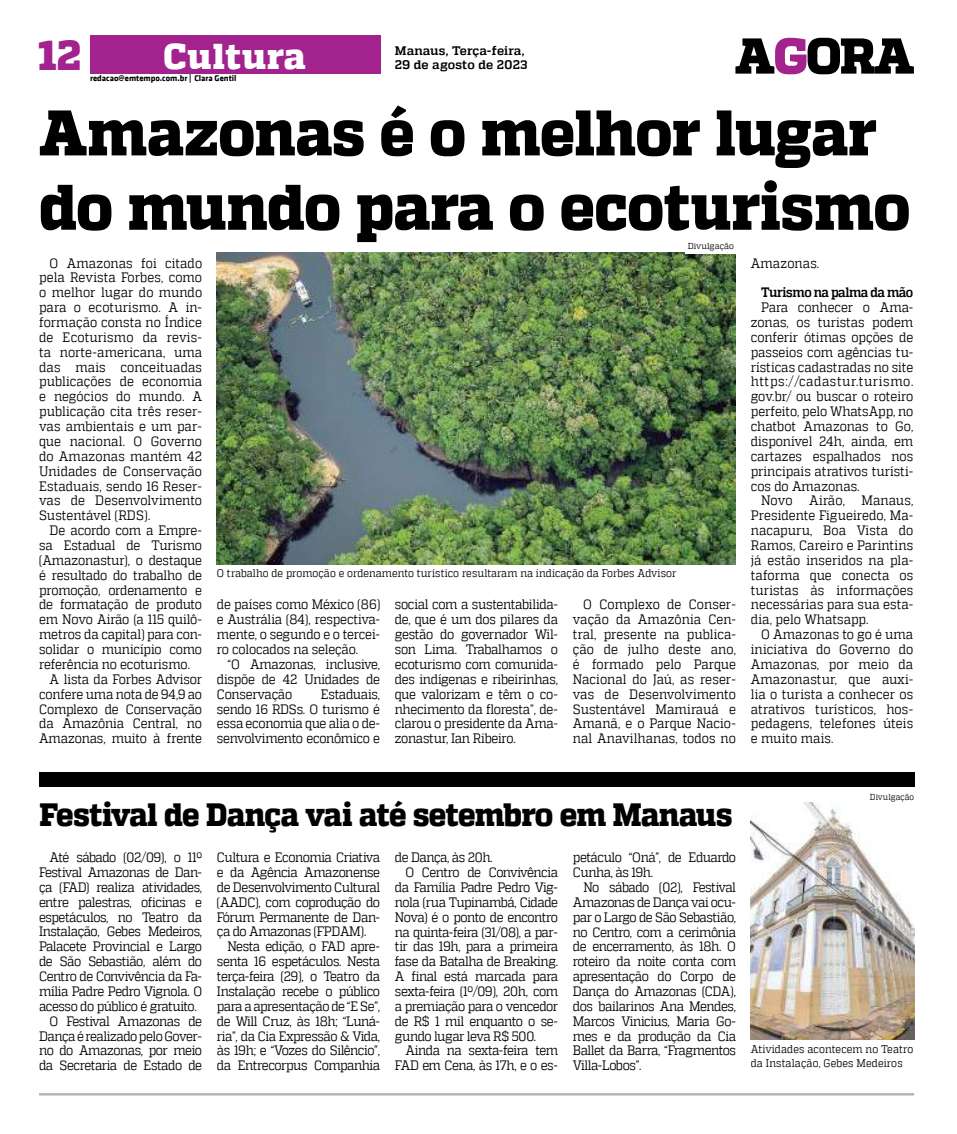
<style>
.page{position:relative;width:957px;height:1134px;background:#fff}
.page>*{position:absolute;margin:0;border:0;box-sizing:border-box;transform-origin:0 0}
.t1{font:800 64.25px/74.4px "MW Quadon";letter-spacing:-.015em;color:#000;scale:.94 1}
.t2{font:800 41.75px "MW Quadon";color:#a2228e}
.t3{font:800 35.75px "MW Quadon";letter-spacing:.015em;color:#fff}
.t4{font:800 32.25px "MW Quadon";letter-spacing:-.025em;color:#000;scale:.93 1}
.t5{font:13.62px/14.9px "MW Quadon";letter-spacing:-.025em;color:#000;text-align:justify;scale:.9 1}
.t6{font:13.62px "MW Quadon";letter-spacing:-.045em;color:#000;scale:.9 1}
.t7{font:700 13.62px "MW Quadon";letter-spacing:-.035em;color:#000;scale:.9 1}
.t8{font:13.62px "MW Quadon";letter-spacing:.005em;color:#000;scale:.9 1}
.t9{font:700 12.38px "MW Quadon";letter-spacing:.01em;color:#000}
.t10{font:11.12px/13.4px "MW Quadon";letter-spacing:.005em;color:#000;scale:.9 1}
.t11{font:700 8.62px "MW Klavika Bd";color:#000}
.t12{font:8.62px "MW Quadon";letter-spacing:.01em;color:#000;scale:.95 1}
.t13{font:8.62px "MW Quadon";letter-spacing:.01em;color:#000;scale:.9 1}
</style>
<div class="page">
<img style="left:751px;top:803px;width:163px;height:237px">
<hr style="left:39px;top:1093px;width:875px;height:2px;background:#b1b3b5">
<img style="left:217px;top:253px;width:518px;height:312px">
<div style="left:39px;top:772px;width:875px;height:15px;background:#000"></div>
<svg style="left:735px;top:38px;width:179px;height:36px"></svg>
<div style="left:90px;top:35px;width:290px;height:39px;background:#a2228e"></div>
<h2 class="t2" style="left:38px;top:30px;width:45px">12</h2>
<h3 class="t3" style="left:163px;top:36px;width:144px">Cultura</h3>
<p class="t11" style="left:90px;top:72px;width:148px">redacao@emtempo.com.br | Clara Gentil</p>
<p class="t9" style="left:395px;top:43px;width:131px">Manaus, Terça-feira,</p>
<p class="t9" style="left:395px;top:58px;width:134px">29 de agosto de 2023</p>
<h1 class="t1" style="left:39px;top:97px;width:928px">Amazonas é o melhor lugar do mundo para o ecoturismo</h1>
<p class="t12" style="left:688px;top:241px;width:50px">Divulgação</p>
<p class="t5" style="left:39px;top:255px;width:183px;text-indent:10px">O Amazonas foi citado pela Revista Forbes, como o melhor lugar do mundo para o ecoturismo. A in&shy;formação consta no Índice de Ecoturismo da revis&shy;ta norte-americana, uma das mais conceituadas publicações de economia e negócios do mundo. A publicação cita três reser&shy;vas ambientais e um par&shy;que nacional. O Governo do Amazonas mantém 42<br>Unidades de Conservação Estaduais, sendo 16 Reser&shy;vas de Desenvolvimento Sustentável (RDS).</p>
<p class="t5" style="left:50px;top:523px;width:171px">De acordo com a Empre-</p>
<p class="t5" style="left:39px;top:538px;width:183px">sa Estadual de Turismo</p>
<p class="t5" style="left:39px;top:553px;width:183px">(Amazonastur), o destaque</p>
<p class="t5" style="left:39px;top:567px;width:183px">é resultado do trabalho de</p>
<p class="t5" style="left:39px;top:582px;width:183px">promoção, ordenamento e</p>
<p class="t5" style="left:39px;top:597px;width:183px">de formatação de produto</p>
<p class="t5" style="left:39px;top:612px;width:183px">em Novo Airão (a 115 quilô-</p>
<p class="t5" style="left:39px;top:627px;width:183px">metros da capital) para con-</p>
<p class="t5" style="left:39px;top:642px;width:183px">solidar o município como</p>
<p class="t5" style="left:39px;top:657px;width:169px">referência no ecoturismo.</p>
<p class="t5" style="left:50px;top:671px;width:171px">A lista da Forbes Advisor</p>
<p class="t5" style="left:39px;top:686px;width:183px">confere uma nota de 94,9 ao</p>
<p class="t5" style="left:39px;top:701px;width:183px">Complexo de Conservação</p>
<p class="t5" style="left:39px;top:716px;width:183px">da Amazônia Central, no</p>
<p class="t5" style="left:39px;top:731px;width:183px">Amazonas, muito à frente</p>
<p class="t10" style="left:217px;top:566px;width:512px">O trabalho de promoção e ordenamento turístico resultaram na indicação da Forbes Advisor</p>
<p class="t5" style="left:217px;top:597px;width:183px">de países como México (86) e Austrália (84), respectiva&shy;mente, o segundo e o tercei&shy;ro colocados na seleção.</p>
<p class="t5" style="left:217px;top:657px;width:183px;text-indent:10px">“O Amazonas, inclusive, dispõe de 42 Unidades de Conservação</p>
<p class="t5" style="left:217px;top:686px;width:183px;text-indent:104px">Estaduais, sendo 16 RDSs. O turismo é essa economia que alia o de&shy;senvolvimento econômico e</p>
<p class="t5" style="left:395px;top:597px;width:183px">social com a sustentabilida&shy;de, que é um dos pilares da gestão do governador Wil&shy;son Lima. Trabalhamos o ecoturismo com comunida&shy;des indígenas e ribeirinhas, que valorizam e têm o co&shy;nhecimento da floresta”, de&shy;clarou o presidente da Ama&shy;zonastur, Ian Ribeiro.</p>
<p class="t5" style="left:573px;top:597px;width:183px;text-indent:10px">O Complexo de Conser&shy;vação da Amazônia Cen&shy;tral, presente na publica&shy;ção de julho deste ano, é formado pelo Parque Nacional do Jaú, as reser&shy;vas de Desenvolvimento Sustentável Mamirauá e Amanã, e o Parque Nacio&shy;nal Anavilhanas, todos no</p>
<p class="t8" style="left:751px;top:255px;width:78px">Amazonas.</p>
<p class="t7" style="left:761px;top:285px;width:170px">Turismo na palma da mão</p>
<p class="t5" style="left:751px;top:300px;width:182px;text-indent:10px">Para conhecer o Ama&shy;zonas, os turistas podem conferir ótimas opções de passeios com agências tu&shy;rísticas cadastradas no site https://cadastur.turismo. gov.br/ ou buscar o roteiro perfeito, pelo WhatsApp, no chatbot Amazonas to Go, disponível 24h, ainda, em cartazes espalhados nos principais atrativos turísti&shy;cos do Amazonas.</p>
<p class="t5" style="left:751px;top:493px;width:182px;text-indent:10px">Novo Airão, Manaus, Presidente Figueiredo, Ma&shy;nacapuru, Boa Vista do Ramos, Careiro e Parintins já estão inseridos na pla&shy;taforma que conecta os turistas às informações necessárias para sua esta&shy;dia, pelo Whatsapp.</p>
<p class="t5" style="left:751px;top:627px;width:182px;text-indent:10px">O Amazonas to go é uma iniciativa do Governo do Amazonas, por meio da Amazonastur, que auxi&shy;lia o turista a conhecer os atrativos turísticos, hos&shy;pedagens, telefones úteis e muito mais.</p>
<h3 class="t4" style="left:39px;top:796px;width:746px">Festival de Dança vai até setembro em Manaus</h3>
<p class="t5" style="left:49px;top:850px;width:171px">Até sábado (02/09), o 11º</p>
<p class="t5" style="left:39px;top:865px;width:183px">Festival Amazonas de Dan-</p>
<p class="t5" style="left:39px;top:880px;width:183px">ça (FAD) realiza atividades,</p>
<p class="t5" style="left:39px;top:894px;width:183px">entre palestras, oficinas e</p>
<p class="t5" style="left:39px;top:909px;width:183px">espetáculos, no Teatro da</p>
<p class="t5" style="left:39px;top:924px;width:183px">Instalação, Gebes Medeiros,</p>
<p class="t5" style="left:39px;top:939px;width:183px">Palacete Provincial e Largo</p>
<p class="t5" style="left:39px;top:954px;width:183px">de São Sebastião, além do</p>
<p class="t6" style="left:39px;top:968px;width:183px">Centro de Convivência da Fa-</p>
<p class="t5" style="left:39px;top:984px;width:183px">mília Padre Pedro Vignola. O</p>
<p class="t5" style="left:39px;top:998px;width:177px">acesso do público é gratuito.</p>
<p class="t5" style="left:49px;top:1013px;width:171px">O Festival Amazonas de</p>
<p class="t5" style="left:39px;top:1028px;width:183px">Dança é realizado pelo Gover-</p>
<p class="t5" style="left:39px;top:1043px;width:183px">no do Amazonas, por meio</p>
<p class="t5" style="left:39px;top:1058px;width:183px">da Secretaria de Estado de</p>
<p class="t5" style="left:217px;top:850px;width:183px">Cultura e Economia Criativa e da Agência Amazonense de Desenvolvimento Cultural (AADC), com coprodução do Fórum Permanente de Dan&shy;ça do Amazonas (FPDAM).</p>
<p class="t5" style="left:217px;top:939px;width:183px;text-indent:10px">Nesta edição, o FAD apre&shy;senta 16 espetáculos. Nesta terça-feira (29), o Teatro da Instalação recebe o público para a apresentação de “E Se”, de Will Cruz, às 18h; “Luná&shy;ria”, da Cia Expressão &amp; Vida, às 19h; e “Vozes do Silêncio”, da Entrecorpus Companhia</p>
<p class="t5" style="left:395px;top:850px;width:110px">de Dança, às 20h.</p>
<p class="t6" style="left:405px;top:864px;width:171px">O Centro de Convivência</p>
<p class="t5" style="left:395px;top:880px;width:183px">da Família Padre Pedro Vig-</p>
<p class="t5" style="left:395px;top:894px;width:183px">nola (rua Tupinambá, Cidade</p>
<p class="t6" style="left:395px;top:909px;width:183px">Nova) é o ponto de encontro</p>
<p class="t5" style="left:395px;top:924px;width:183px">na quinta-feira (31/08), a par-</p>
<p class="t5" style="left:395px;top:939px;width:183px">tir das 19h, para a primeira</p>
<p class="t5" style="left:395px;top:954px;width:183px">fase da Batalha de Breaking.</p>
<p class="t5" style="left:395px;top:969px;width:183px">A final está marcada para</p>
<p class="t5" style="left:395px;top:984px;width:183px">sexta-feira (1º/09), 20h, com</p>
<p class="t5" style="left:395px;top:998px;width:183px">a premiação para o vencedor</p>
<p class="t5" style="left:395px;top:1013px;width:183px">de R$ 1 mil enquanto o se-</p>
<p class="t5" style="left:395px;top:1028px;width:159px">gundo lugar leva R$ 500.</p>
<p class="t5" style="left:405px;top:1043px;width:171px">Ainda na sexta-feira tem</p>
<p class="t5" style="left:395px;top:1058px;width:183px">FAD em Cena, às 17h, e o es-</p>
<p class="t5" style="left:573px;top:850px;width:183px">petáculo “Oná”, de Eduardo<br>Cunha, às 19h.</p>
<p class="t5" style="left:573px;top:880px;width:183px;text-indent:10px">No sábado (02), Festival Amazonas de Dança vai ocu&shy;par o Largo de São Sebastião, no Centro, com a cerimônia de encerramento, às 18h. O roteiro da noite conta com apresentação do Corpo de Dança do Amazonas (CDA), dos bailarinos Ana Mendes, Marcos Vinicius, Maria Go&shy;mes e da produção da Cia Ballet da Barra, “Fragmentos Villa-Lobos”.</p>
<p class="t13" style="left:870px;top:792px;width:51px">Divulgação</p>
<p class="t10" style="left:751px;top:1043px;width:182px">Atividades acontecem no Teatro da Instalação, Gebes Medeiros</p>
</div>
